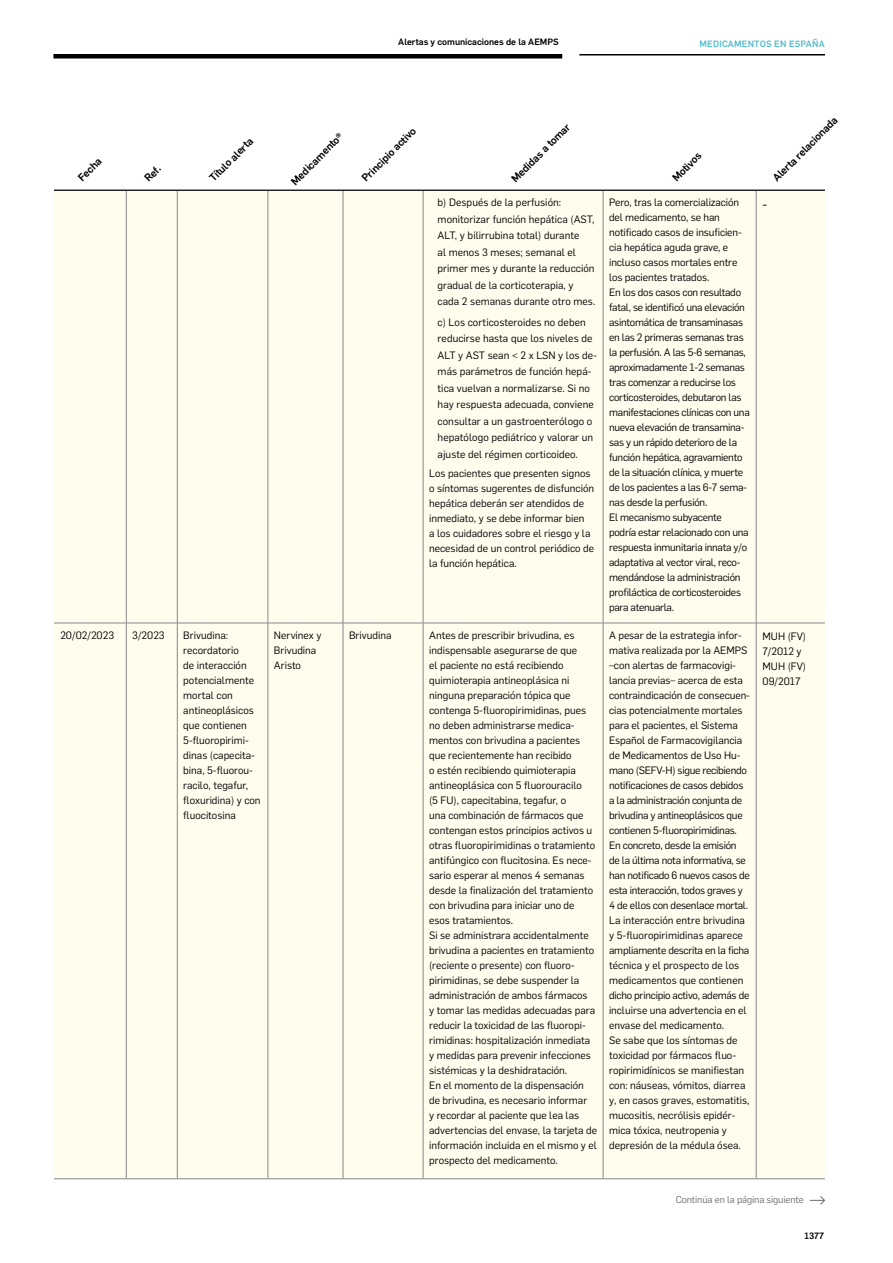
<style>
.page{position:relative;width:893px;height:1263px;background:#fff}
.page>*{position:absolute;margin:0;border:0;box-sizing:border-box;transform-origin:0 0}
.t1{font:13.5px "Flama";color:#000}
.t2{font:10.5px/15px "Flama";color:#000}
.t3{font:10.5px/15px "Flama";letter-spacing:-.025em;color:#000}
.t4{font:500 10.5px "Flama";color:#000}
.t5{font:9.75px "Flama";letter-spacing:-.01em;color:#706f6f}
.t6{font:500 9px "Flama";color:#000}
.t7{font:500 9px "Flama";letter-spacing:.02em;color:#55bdcc}
</style>
<div class="page">
<div style="left:53px;top:54px;width:509px;height:5px;background:#000"></div>
<hr style="left:579px;top:54px;width:246px;height:2px;background:#000">
<svg style="left:809px;top:1196px;width:16px;height:9px"></svg>
<div style="left:54px;top:191px;width:771px;height:987px;background:#fffdee"></div>
<hr style="left:126px;top:190px;width:1px;height:433px;background:#878787">
<hr style="left:177px;top:190px;width:1px;height:433px;background:#878787">
<hr style="left:268px;top:190px;width:1px;height:433px;background:#878787">
<hr style="left:343px;top:190px;width:1px;height:433px;background:#878787">
<hr style="left:423px;top:190px;width:1px;height:433px;background:#878787">
<hr style="left:603px;top:190px;width:1px;height:433px;background:#878787">
<hr style="left:756px;top:190px;width:1px;height:433px;background:#878787">
<hr style="left:54px;top:623px;width:72px;height:1px;background:#878787">
<hr style="left:126px;top:623px;width:51px;height:1px;background:#878787">
<hr style="left:126px;top:623px;width:1px;height:555px;background:#878787">
<hr style="left:177px;top:623px;width:91px;height:1px;background:#878787">
<hr style="left:177px;top:623px;width:1px;height:555px;background:#878787">
<hr style="left:268px;top:623px;width:75px;height:1px;background:#878787">
<hr style="left:268px;top:623px;width:1px;height:555px;background:#878787">
<hr style="left:343px;top:623px;width:80px;height:1px;background:#878787">
<hr style="left:343px;top:623px;width:1px;height:555px;background:#878787">
<hr style="left:423px;top:623px;width:180px;height:1px;background:#878787">
<hr style="left:423px;top:623px;width:1px;height:555px;background:#878787">
<hr style="left:603px;top:623px;width:153px;height:1px;background:#878787">
<hr style="left:603px;top:623px;width:1px;height:555px;background:#878787">
<hr style="left:756px;top:623px;width:69px;height:1px;background:#878787">
<hr style="left:756px;top:623px;width:1px;height:555px;background:#878787">
<hr style="left:54px;top:1178px;width:72px;height:1px;background:#878787">
<hr style="left:126px;top:1178px;width:51px;height:1px;background:#878787">
<hr style="left:177px;top:1178px;width:91px;height:1px;background:#878787">
<hr style="left:268px;top:1178px;width:75px;height:1px;background:#878787">
<hr style="left:343px;top:1178px;width:80px;height:1px;background:#878787">
<hr style="left:423px;top:1178px;width:180px;height:1px;background:#878787">
<hr style="left:603px;top:1178px;width:153px;height:1px;background:#878787">
<hr style="left:756px;top:1178px;width:69px;height:1px;background:#878787">
<hr style="left:54px;top:190px;width:771px;height:1px;background:#000">
<p class="t4" style="left:74px;top:174px;width:30px;rotate:-45deg">Fecha</p>
<p class="t4" style="left:141px;top:174px;width:19px;rotate:-45deg">Ref.</p>
<p class="t6" style="left:398px;top:35px;width:162px">Alertas y comunicaciones de la AEMPS</p>
<p class="t7" style="left:699px;top:37px;width:127px">MEDICAMENTOS EN ESPAÑA</p>
<p class="t4" style="left:206px;top:174px;width:58px;rotate:-45deg">Título alerta</p>
<p class="t4" style="left:288px;top:178px;width:70px;rotate:-45deg">Medicamento®</p>
<p class="t4" style="left:358px;top:174px;width:73px;rotate:-45deg">Principio activo</p>
<p class="t4" style="left:508px;top:175px;width:80px;rotate:-45deg">Medidas a tomar</p>
<p class="t2" style="left:438px;top:194px;width:159px;line-height:16.5px">b) Después de la perfusión: monitorizar función hepática (AST,<br>ALT, y bilirrubina total) durante<br>al menos 3 meses; semanal el primer mes y durante la reducción gradual de la corticoterapia, y cada 2 semanas durante otro mes.</p>
<p class="t2" style="left:438px;top:313px;width:161px;line-height:16.5px">c) Los corticosteroides no deben reducirse hasta que los niveles de ALT y AST sean &lt; 2 x LSN y los de&shy;más parámetros de función hepá&shy;tica vuelvan a normalizarse. Si no hay respuesta adecuada, conviene consultar a un gastroenterólogo o hepatólogo pediátrico y valorar un ajuste del régimen corticoideo.</p>
<p class="t2" style="left:429px;top:465px;width:167px">Los pacientes que presenten signos o síntomas sugerentes de disfunción hepática deberán ser atendidos de inmediato, y se debe informar bien<br>a los cuidadores sobre el riesgo y la necesidad de un control periódico de la función hepática.</p>
<p class="t4" style="left:669px;top:174px;width:38px;rotate:-45deg">Motivos</p>
<p class="t4" style="left:769px;top:174px;width:88px;rotate:-45deg">Alerta relacionada</p>
<p class="t3" style="left:609px;top:194px;width:142px">Pero, tras la comercialización del medicamento, se han notificado casos de insuficien&shy;cia hepática aguda grave, e incluso casos mortales entre los pacientes tratados.<br>En los dos casos con resultado fatal, se identificó una elevación asintomática de transaminasas en las 2 primeras semanas tras la perfusión. A las 5-6 semanas, aproximadamente 1-2 semanas tras comenzar a reducirse los corticosteroides, debutaron las manifestaciones clínicas con una nueva elevación de transamina&shy;sas y un rápido deterioro de la función hepática, agravamiento de la situación clínica, y muerte de los pacientes a las 6-7 sema&shy;nas desde la perfusión.<br>El mecanismo subyacente podría estar relacionado con una respuesta inmunitaria innata y/o adaptativa al vector viral, reco&shy;mendándose la administración profiláctica de corticosteroides para atenuarla.</p>
<p class="t1" style="left:763px;top:195px;width:6px">-</p>
<p class="t2" style="left:60px;top:627px;width:55px">20/02/2023</p>
<p class="t2" style="left:132px;top:627px;width:34px">3/2023</p>
<p class="t2" style="left:183px;top:627px;width:79px">Brivudina: recordatorio<br>de interacción potencialmente mortal con antineoplásicos que contienen<br>5-fluoropirimi&shy;dinas (capecita&shy;bina, 5-fluorou&shy;racilo, tegafur, floxuridina) y con fluocitosina</p>
<p class="t2" style="left:274px;top:627px;width:49px">Nervinex y<br>Brivudina<br>Aristo</p>
<p class="t2" style="left:349px;top:627px;width:44px">Brivudina</p>
<p class="t2" style="left:429px;top:627px;width:169px">Antes de prescribir brivudina, es indispensable asegurarse de que<br>el paciente no está recibiendo quimioterapia antineoplásica ni ninguna preparación tópica que contenga 5-fluoropirimidinas, pues no deben administrarse medica&shy;mentos con brivudina a pacientes que recientemente han recibido<br>o estén recibiendo quimioterapia antineoplásica con 5 fluorouracilo<br>(5 FU), capecitabina, tegafur, o<br>una combinación de fármacos que contengan estos principios activos u otras fluoropirimidinas o tratamiento antifúngico con flucitosina. Es nece&shy;sario esperar al menos 4 semanas desde la finalización del tratamiento con brivudina para iniciar uno de esos tratamientos.<br>Si se administrara accidentalmente brivudina a pacientes en tratamiento (reciente o presente) con fluoro&shy;pirimidinas, se debe suspender la administración de ambos fármacos<br>y tomar las medidas adecuadas para reducir la toxicidad de las fluoropi&shy;rimidinas: hospitalización inmediata y medidas para prevenir infecciones sistémicas y la deshidratación.<br>En el momento de la dispensación de brivudina, es necesario informar<br>y recordar al paciente que lea las advertencias del envase, la tarjeta de información incluida en el mismo y el prospecto del medicamento.</p>
<p class="t2" style="left:609px;top:627px;width:142px">A pesar de la estrategia infor&shy;mativa realizada por la AEMPS –con alertas de farmacovigi&shy;lancia previas– acerca de esta contraindicación de consecuen&shy;cias potencialmente mortales para el pacientes, el Sistema<br>Español de Farmacovigilancia de Medicamentos de Uso Hu&shy;mano (SEFV-H) sigue recibiendo notificaciones de casos debidos a la administración conjunta de brivudina y antineoplásicos que contienen 5-fluoropirimidinas.<br>En concreto, desde la emisión<br>de la última nota informativa, se han notificado 6 nuevos casos de esta interacción, todos graves y<br>4 de ellos con desenlace mortal.<br>La interacción entre brivudina y 5-fluoropirimidinas aparece ampliamente descrita en la ficha técnica y el prospecto de los medicamentos que contienen dicho principio activo, además de incluirse una advertencia en el envase del medicamento.<br>Se sabe que los síntomas de toxicidad por fármacos fluo&shy;ropirimidínicos se manifiestan con: náuseas, vómitos, diarrea y, en casos graves, estomatitis, mucositis, necrólisis epidér&shy;mica tóxica, neutropenia y depresión de la médula ósea.</p>
<p class="t2" style="left:763px;top:628px;width:45px">MUH (FV)<br>7/2012 y<br>MUH (FV)<br>09/2017</p>
<p class="t5" style="left:676px;top:1192px;width:130px">Continúa en la página siguiente</p>
<p class="t6" style="left:804px;top:1229px;width:21px">1377</p>
</div>
